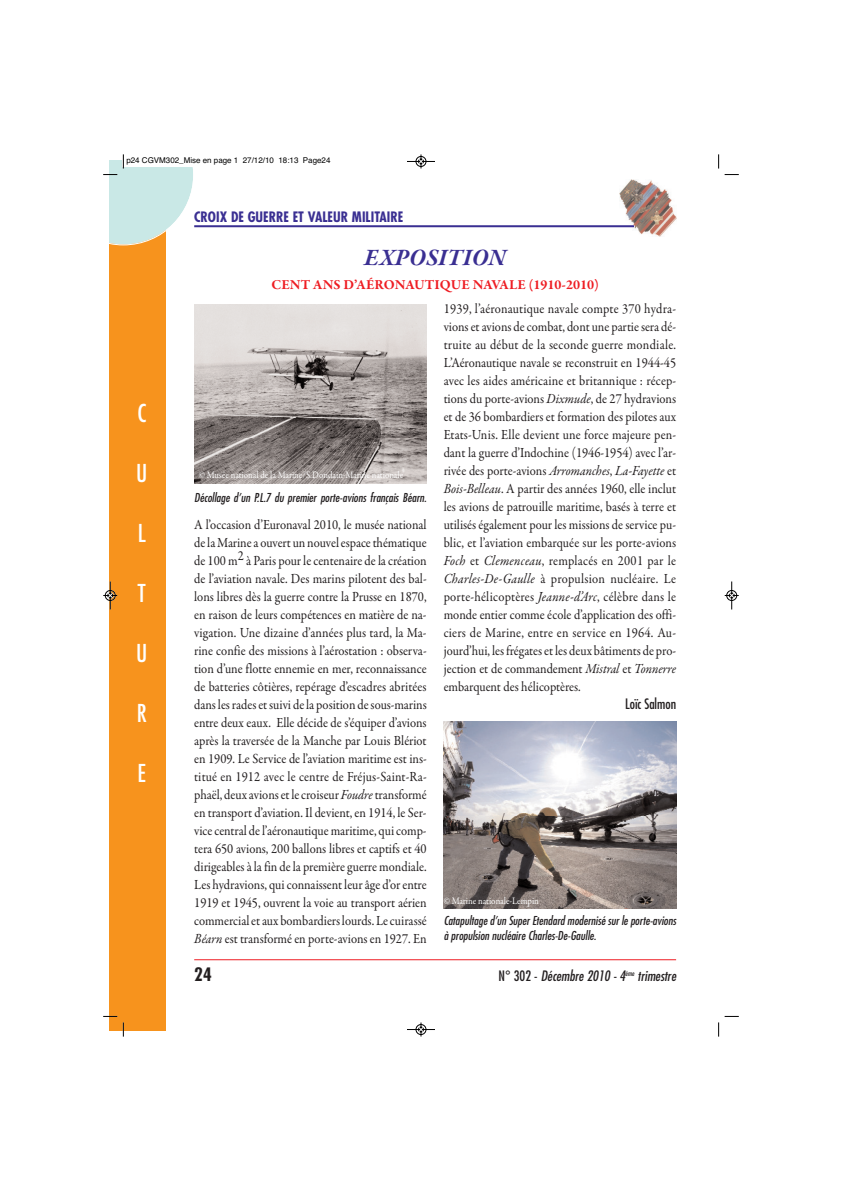
<style>
.page{position:relative;width:842px;height:1191px;background:#fff}
.page>*{position:absolute;margin:0;border:0;box-sizing:border-box;transform-origin:0 0}
.t1{font:italic 700 24px "Garamond Premr Pro";color:#3a2f92}
.t2{font:condensed 24px "Futura";color:#fff}
.t3{font:700 condensed 18px "Futura";color:#231f20}
.t4{font:14px/18px "Garamond Premr Pro";color:#231f20;text-align:justify;scale:.9 1}
.t5{font:700 14px "Garamond Premr Pro";color:#ee1d23}
.t6{font:italic condensed 14px "Futura";color:#231f20}
.t7{font:700 condensed 14px "Futura";color:#3a2f92}
.t8{font:condensed 14px "Futura";color:#231f20}
.t9{font:italic condensed 12px/15px "Futura";color:#231f20}
.t10{font:10px "Garamond Premr Pro";letter-spacing:-.005em;color:#fff;scale:.9 1}
.t11{font:8px "Helvetica";color:#000}
.s1{font-style:italic}
.s2{font-style:normal}
</style>
<div class="page">
<div style="left:109px;top:160px;width:57px;height:871px;background:#f7931d"></div>
<img style="left:619px;top:179px;width:57px;height:57px">
<hr style="left:194px;top:959px;width:482px;height:1px;background:#ee1d23">
<hr style="left:194px;top:225px;width:440px;height:2px;background:#3a2f92">
<img style="left:194px;top:305px;width:233px;height:178px">
<img style="left:444px;top:722px;width:232px;height:187px">
<svg style="left:103px;top:154px;width:90px;height:91px"></svg>
<svg style="left:718px;top:154px;width:1px;height:15px"></svg>
<svg style="left:725px;top:174px;width:14px;height:1px"></svg>
<svg style="left:123px;top:1022px;width:1px;height:15px"></svg>
<svg style="left:103px;top:1016px;width:14px;height:1px"></svg>
<svg style="left:718px;top:1022px;width:1px;height:15px"></svg>
<svg style="left:725px;top:1016px;width:14px;height:1px"></svg>
<svg style="left:407px;top:154px;width:28px;height:14px"></svg>
<svg style="left:407px;top:1023px;width:28px;height:14px"></svg>
<svg style="left:103px;top:582px;width:14px;height:28px"></svg>
<svg style="left:725px;top:582px;width:14px;height:28px"></svg>
<p class="t11" style="left:126px;top:156px;width:206px">p24 CGVM302_Mise en page 1 27/12/10 18:13 Page24</p>
<p class="t7" style="left:194px;top:211px;width:211px">CROIX DE GUERRE ET VALEUR MILITAIRE</p>
<h1 class="t2" style="left:137px;top:403px;width:10px">C</h1>
<h1 class="t2" style="left:136px;top:463px;width:13px">U</h1>
<h1 class="t2" style="left:138px;top:523px;width:9px">L</h1>
<h1 class="t2" style="left:138px;top:583px;width:9px">T</h1>
<h1 class="t2" style="left:136px;top:643px;width:13px">U</h1>
<h1 class="t2" style="left:137px;top:703px;width:11px">R</h1>
<h1 class="t2" style="left:138px;top:763px;width:10px">E</h1>
<h1 class="t1" style="left:364px;top:242px;width:143px">EXPOSITION</h1>
<p class="t5" style="left:272px;top:276px;width:329px">CENT ANS D’AÉRONAUTIQUE NAVALE (1910-2010)</p>
<p class="t10" style="left:199px;top:470px;width:229px">© Musée national de la Marine/S.Dondain-Marine nationale</p>
<p class="t9" style="left:194px;top:490px;width:236px">Décollage d’un P.L.7 du premier porte-avions français Béarn.</p>
<p class="t4" style="left:194px;top:517px;width:260px">A l’occasion d’Euronaval 2010, le musée national de la Marine a ouvert un nouvel espace thématique de 100 m2 à Paris pour le centenaire de la création de l’aviation navale. Des marins pilotent des bal&shy;lons libres dès la guerre contre la Prusse en 1870, en raison de leurs compétences en matière de na&shy;vigation. Une dizaine d’années plus tard, la Ma&shy;rine confie des missions à l’aérostation : observa&shy;tion d’une flotte ennemie en mer, reconnaissance de batteries côtières, repérage d’escadres abritées dans les rades et suivi de la position de sous-marins entre deux eaux. Elle décide de s’équiper d’avions après la traversée de la Manche par Louis Blériot en 1909. Le Service de l’aviation maritime est ins&shy;titué en 1912 avec le centre de Fréjus-Saint-Ra&shy;phaël, deux avions et le croiseur <span class="s1">Foudre</span>transformé en transport d’aviation. Il devient, en 1914, le Ser&shy;vice central de l’aéronautique maritime, qui comp&shy;tera 650 avions, 200 ballons libres et captifs et 40 dirigeables à la fin de la première guerre mondiale.<br>Les hydravions, qui connaissent leur âge d’or entre 1919 et 1945, ouvrent la voie au transport aérien commercial et aux bombardiers lourds. Le cuirassé <span class="s1">Béarn</span> est transformé en porte-avions en 1927. En</p>
<p class="t4" style="left:444px;top:300px;width:260px">1939, l’aéronautique navale compte 370 hydra&shy;vions et avions de combat, dont une partie sera dé&shy;truite au début de la seconde guerre mondiale.<br>L’Aéronautique navale se reconstruit en 1944-45 avec les aides américaine et britannique : récep&shy;tions du porte-avions <span class="s1">Dixmude</span>, de 27 hydravions et de 36 bombardiers et formation des pilotes aux Etats-Unis. Elle devient une force majeure pen&shy;dant la guerre d’Indochine (1946-1954) avec l’ar&shy;rivée des porte-avions <span class="s1">Arromanches</span>, <span class="s1">La-Fayette</span> et <span class="s1">Bois-Belleau</span>. A partir des années 1960, elle inclut les avions de patrouille maritime, basés à terre et utilisés également pour les missions de service pu&shy;blic, et l’aviation embarquée sur les porte-avions <span class="s1">Foch</span> et <span class="s1">Clemenceau</span>, remplacés en 2001 par le <span class="s1">Charles-De-Gaulle</span> à propulsion nucléaire. Le porte-hélicoptères <span class="s1">Jeanne-d’Arc</span>, célèbre dans le monde entier comme école d’application des offi&shy;ciers de Marine, entre en service en 1964. Au&shy;jourd’hui, les frégates et les deux bâtiments de pro&shy;jection et de commandement <span class="s1">Mistral</span> et <span class="s1">Tonnerre </span>embarquent des hélicoptères.</p>
<p class="t8" style="left:625px;top:697px;width:52px">Loïc Salmon</p>
<p class="t10" style="left:444px;top:896px;width:107px">© Marine nationale-Lempin</p>
<p class="t9" style="left:444px;top:913px;width:236px">Catapultage d’un SuperEtendard modernisé surle porte-avions à propulsion nucléaire Charles-De-Gaulle.</p>
<p class="t3" style="left:194px;top:967px;width:19px">24</p>
<p class="t6" style="left:498px;top:970px;width:181px"><span class="s2">N ° 3 0 2 -</span> Décembre 2010 -4<sup>ème</sup> trimestre</p>
</div>
